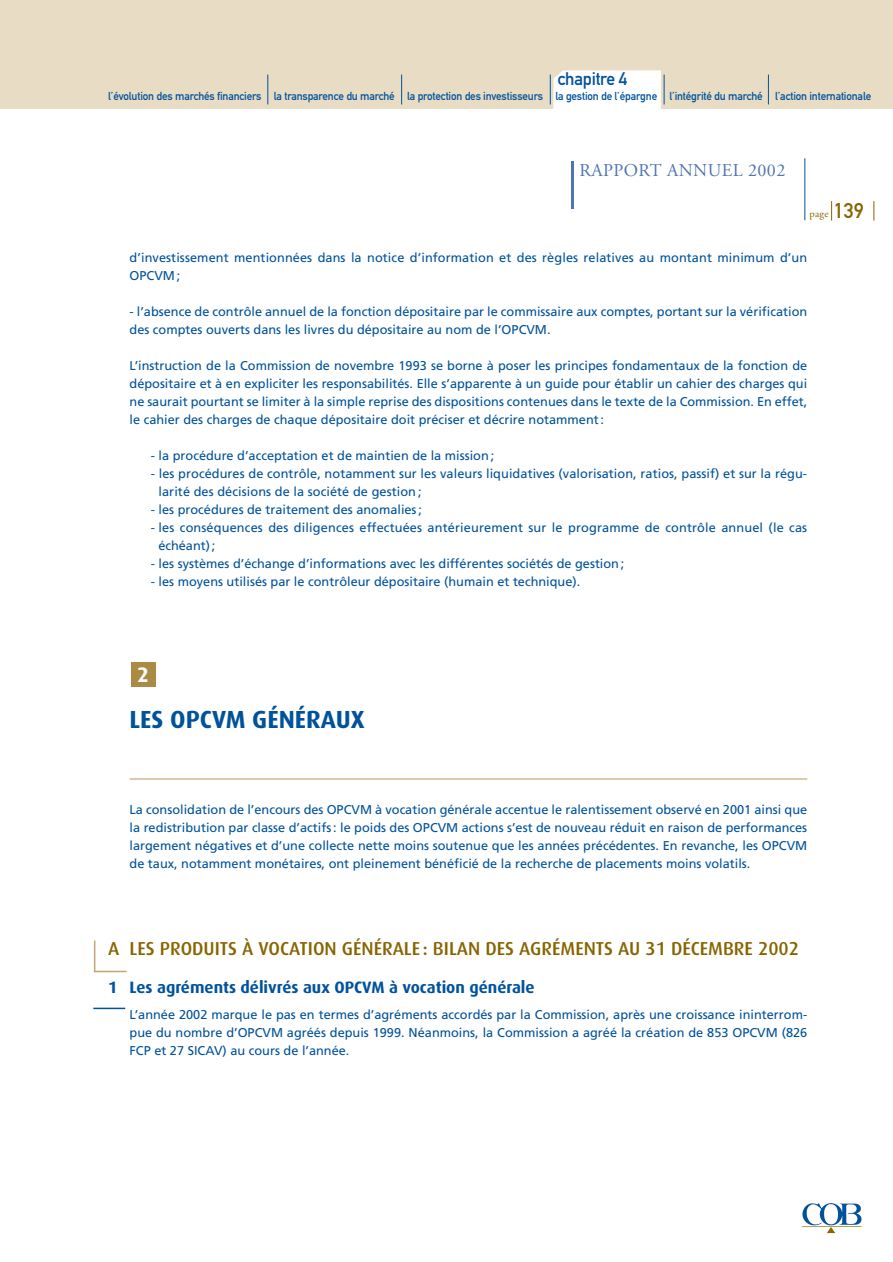
<style>
.page{position:relative;width:893px;height:1262px;background:#fff}
.page>*{position:absolute;margin:0;border:0;box-sizing:border-box;transform-origin:0 0}
.t1{font:700 24.75px "Dax";color:#00529b}
.t2{font:700 21px "Dax";color:#fff}
.t3{font:500 18.75px "Dax";color:#876500}
.t4{font:18px "Adobe Garamond";letter-spacing:.025em;color:#4f74b1}
.t5{font:18px "DIN Mittelschrift";letter-spacing:-.015em;color:#00529b}
.t6{font:700 16.5px "Dax";color:#00529b}
.t7{font:12.75px/18px "Frutiger";color:#00529b}
.t8{font:11.4px "DIN Mittelschrift";letter-spacing:-.015em;color:#00529b}
.t9{font:10.5px "Adobe Garamond";color:#876500}
.s1{font-family:"DIN Mittelschrift";font-size:21px}
</style>
<div class="page">
<div style="left:0;top:0;width:892px;height:108px;background:#e9dcc4"></div>
<hr style="left:571px;top:161px;width:3px;height:47px;background:#4f74b1">
<hr style="left:804px;top:158px;width:1px;height:62px;background:#00529b">
<svg style="left:802px;top:1203px;width:59px;height:30px"></svg>
<hr style="left:801px;top:1226px;width:60px;height:1px;background:#8a6800">
<svg style="left:831px;top:201px;width:1px;height:19px"></svg>
<svg style="left:873px;top:201px;width:1px;height:19px"></svg>
<svg style="left:267px;top:75px;width:1px;height:29px"></svg>
<svg style="left:401px;top:75px;width:1px;height:29px"></svg>
<svg style="left:550px;top:70px;width:114px;height:39px;background:#fbfbfa"></svg>
<svg style="left:768px;top:75px;width:1px;height:29px"></svg>
<hr style="left:129px;top:778px;width:678px;height:1px;background:#b69a5a">
<div style="left:131px;top:662px;width:24px;height:24px;background:#a98b44"></div>
<hr style="left:94px;top:940px;width:1px;height:31px;background:#c2a870">
<hr style="left:94px;top:970px;width:32px;height:2px;background:#c2a870">
<hr style="left:93px;top:1007px;width:32px;height:2px;background:#00529b">
<h3 class="t5" style="left:558px;top:73px;width:71px">chapitre 4</h3>
<p class="t8" style="left:108px;top:92px;width:764px">l’évolution des marchés financiers la transparence du marché la protection des investisseurs la gestion de l’épargne l’intégrité du marché l’action internationale</p>
<h3 class="t4" style="left:579px;top:163px;width:207px">RAPPORT ANNUEL 2002</h3>
<p class="t9" style="left:809px;top:210px;width:56px">page <span class="s1">139</span></p>
<p class="t7" style="left:129px;top:250px;width:679px">d’investissement mentionnées dans la notice d’information et des règles relatives au montant minimum d’un<br>OPCVM ;</p>
<p class="t7" style="left:129px;top:304px;width:679px">- l’absence de contrôle annuel de la fonction dépositaire par le commissaire aux comptes, portant sur la vérification des comptes ouverts dans les livres du dépositaire au nom de l’OPCVM.</p>
<p class="t7" style="left:129px;top:358px;width:679px;text-align:justify">L’instruction de la Commission de novembre 1993 se borne à poser les principes fondamentaux de la fonction de dépositaire et à en expliciter les responsabilités. Elle s’apparente à un guide pour établir un cahier des charges qui ne saurait pourtant se limiter à la simple reprise des dispositions contenues dans le texte de la Commission. En effet, le cahier des charges de chaque dépositaire doit préciser et décrire notamment :</p>
<p class="t7" style="left:151px;top:448px;width:345px">- la procédure d’acceptation et de maintien de la mission ;</p>
<p class="t7" style="left:158px;top:466px;width:650px;text-indent:-8px">- les procédures de contrôle, notamment sur les valeurs liquidatives (valorisation, ratios, passif) et sur la régu&shy;larité des décisions de la société de gestion ;</p>
<p class="t7" style="left:151px;top:502px;width:272px">- les procédures de traitement des anomalies ;</p>
<p class="t7" style="left:158px;top:520px;width:650px;text-indent:-8px">- les conséquences des diligences effectuées antérieurement sur le programme de contrôle annuel (le cas échéant) ;</p>
<p class="t7" style="left:151px;top:556px;width:475px">- les systèmes d’échange d’informations avec les différentes sociétés de gestion ;</p>
<p class="t7" style="left:151px;top:574px;width:431px">- les moyens utilisés par le contrôleur dépositaire (humain et technique).</p>
<h2 class="t2" style="left:137px;top:665px;width:13px">2</h2>
<h1 class="t1" style="left:129px;top:708px;width:236px">LES OPCVM GÉNÉRAUX</h1>
<p class="t7" style="left:129px;top:801px;width:679px;text-align:justify">La consolidation de l’encours des OPCVM à vocation générale accentue le ralentissement observé en 2001 ainsi que la redistribution par classe d’actifs : le poids des OPCVM actions s’est de nouveau réduit en raison de performances largement négatives et d’une collecte nette moins soutenue que les années précédentes. En revanche, les OPCVM de taux, notamment monétaires, ont pleinement bénéficié de la recherche de placements moins volatils.</p>
<h3 class="t3" style="left:108px;top:940px;width:692px">A LES PRODUITS À VOCATION GÉNÉRALE : BILAN DES AGRÉMENTS AU 31 DÉCEMBRE 2002</h3>
<p class="t6" style="left:108px;top:980px;width:428px">1 Les agréments délivrés aux OPCVM à vocation générale</p>
<p class="t7" style="left:129px;top:1007px;width:679px;text-align:justify">L’année 2002 marque le pas en termes d’agréments accordés par la Commission, après une croissance ininterrom&shy;pue du nombre d’OPCVM agréés depuis 1999. Néanmoins, la Commission a agréé la création de 853 OPCVM (826<br>FCP et 27 SICAV) au cours de l’année.</p>
</div>
